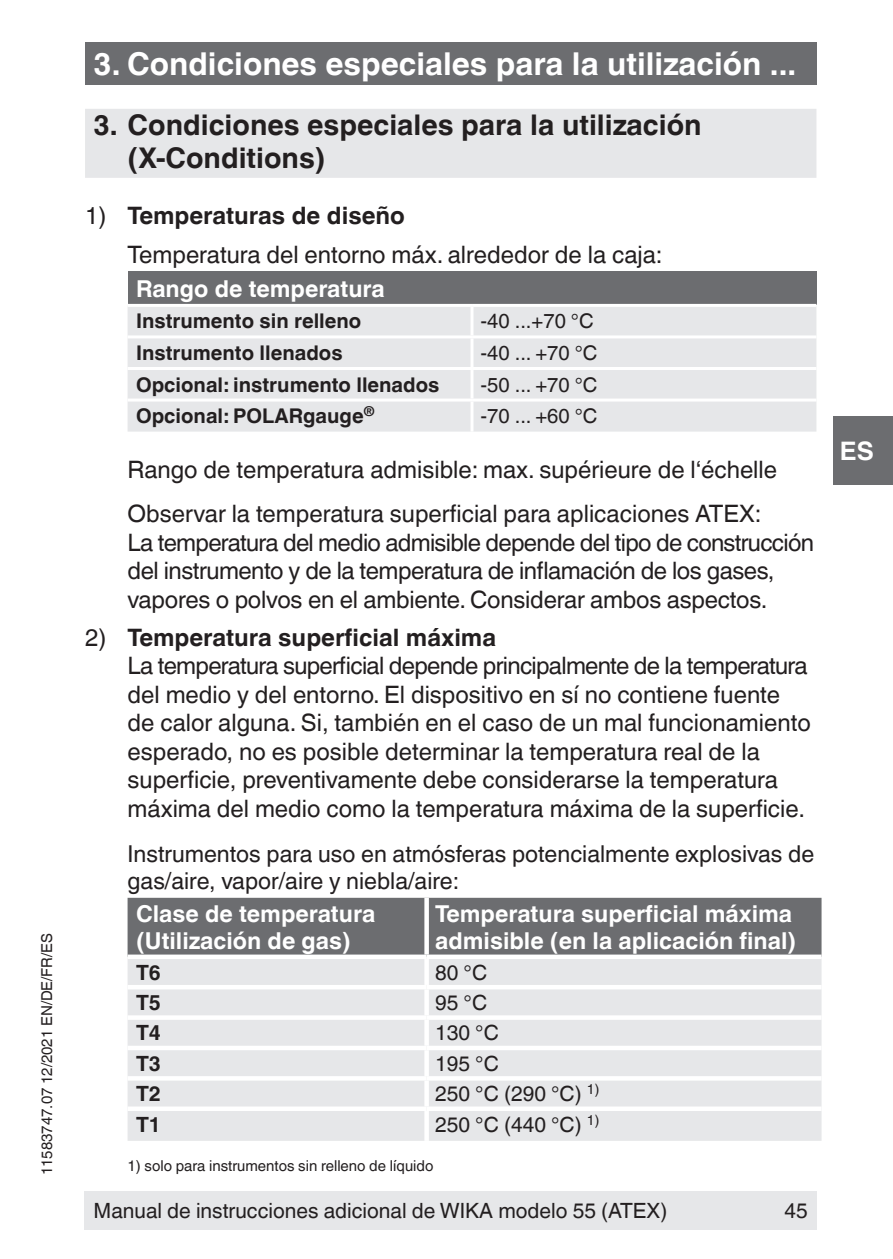
<style>
.page{position:relative;width:893px;height:1259px;background:#fff}
.page>*{position:absolute;margin:0;border:0;box-sizing:border-box;transform-origin:0 0}
.t1{font:700 31.5px "Helvetica World";color:#fff}
.t2{font:700 28.5px/33px "Helvetica World";color:#231f20}
.t3{font:700 25.5px "Helvetica World";color:#fff}
.t4{font:24px/28.5px "Helvetica World";color:#231f20}
.t5{font:24px/28.5px "Helvetica World";letter-spacing:-.02em;color:#231f20}
.t6{font:700 23.4px/27px "Helvetica World";color:#fff}
.t7{font:23.4px/27px "Helvetica World";color:#231f20}
.t8{font:21px "Helvetica World";color:#231f20}
.t9{font:700 21px "Helvetica World";color:#231f20}
.t10{font:700 20.4px "Helvetica World";color:#231f20}
.t11{font:20.4px "Helvetica World";color:#231f20}
.t12{font:15px "Helvetica World";color:#231f20}
.s1{font-weight:700}
</style>
<div class="page">
<div style="left:84px;top:1191px;width:732px;height:38px;background:#e6e7e9"></div>
<div style="left:85px;top:43px;width:731px;height:42px;background:#6c6d70"></div>
<div style="left:833px;top:417px;width:60px;height:68px;background:#6c6d70"></div>
<div style="left:85px;top:109px;width:731px;height:69px;background:#e6e7e9"></div>
<div style="left:128px;top:271px;width:688px;height:34px;background:#6c6d70"></div>
<div style="left:128px;top:307px;width:688px;height:124px;background:#e6e7e9"></div>
<hr style="left:470px;top:307px;width:3px;height:28px;background:#fff">
<hr style="left:128px;top:335px;width:344px;height:3px;background:#fff">
<hr style="left:472px;top:335px;width:344px;height:3px;background:#fff">
<hr style="left:470px;top:338px;width:3px;height:29px;background:#fff">
<hr style="left:128px;top:367px;width:344px;height:3px;background:#fff">
<hr style="left:472px;top:367px;width:344px;height:3px;background:#fff">
<hr style="left:470px;top:370px;width:3px;height:28px;background:#fff">
<hr style="left:128px;top:398px;width:344px;height:3px;background:#fff">
<hr style="left:472px;top:398px;width:344px;height:3px;background:#fff">
<hr style="left:470px;top:401px;width:3px;height:30px;background:#fff">
<hr style="left:128px;top:304px;width:344px;height:3px;background:#fff">
<hr style="left:472px;top:304px;width:344px;height:3px;background:#fff">
<div style="left:128px;top:898px;width:693px;height:56px;background:#6c6d70"></div>
<div style="left:128px;top:959px;width:693px;height:181px;background:#e6e7e9"></div>
<div style="left:424px;top:898px;width:5px;height:56px;background:#fff"></div>
<div style="left:424px;top:959px;width:5px;height:26px;background:#fff"></div>
<hr style="left:128px;top:985px;width:299px;height:4px;background:#fff">
<hr style="left:427px;top:985px;width:394px;height:4px;background:#fff">
<div style="left:424px;top:989px;width:5px;height:26px;background:#fff"></div>
<div style="left:128px;top:1015px;width:299px;height:5px;background:#fff"></div>
<div style="left:427px;top:1015px;width:394px;height:5px;background:#fff"></div>
<div style="left:424px;top:1020px;width:5px;height:25px;background:#fff"></div>
<div style="left:128px;top:1045px;width:299px;height:5px;background:#fff"></div>
<div style="left:427px;top:1045px;width:394px;height:5px;background:#fff"></div>
<div style="left:424px;top:1050px;width:5px;height:26px;background:#fff"></div>
<hr style="left:128px;top:1076px;width:299px;height:4px;background:#fff">
<hr style="left:427px;top:1076px;width:394px;height:4px;background:#fff">
<div style="left:424px;top:1080px;width:5px;height:26px;background:#fff"></div>
<div style="left:128px;top:1106px;width:299px;height:5px;background:#fff"></div>
<div style="left:427px;top:1106px;width:394px;height:5px;background:#fff"></div>
<div style="left:424px;top:1111px;width:5px;height:29px;background:#fff"></div>
<p class="t12" style="left:38px;top:1175px;width:244px;rotate:-90deg">11583747.07 12/2021 EN/DE/FR/ES</p>
<h1 class="t1" style="left:94px;top:46px;width:704px">3. Condiciones especiales para la utilización ...</h1>
<p class="t2" style="left:128px;top:109px;width:575px;text-indent:-34px">3. Condiciones especiales para la utilización (X-Conditions)</p>
<p class="t4" style="left:128px;top:196px;width:537px;line-height:39px;text-indent:-43px">1) <span class="s1">Temperaturas de diseño<br></span>Temperatura del entorno máx. alrededor de la caja:</p>
<p class="t6" style="left:136px;top:275px;width:250px">Rango de temperatura</p>
<p class="t10" style="left:136px;top:309px;width:227px">Instrumento sin relleno</p>
<p class="t11" style="left:480px;top:309px;width:115px">-40 ...+70 °C</p>
<p class="t10" style="left:136px;top:341px;width:208px">Instrumento llenados</p>
<p class="t11" style="left:480px;top:341px;width:118px">-40 ... +70 °C</p>
<p class="t10" style="left:136px;top:372px;width:305px">Opcional: instrumento llenados</p>
<p class="t11" style="left:480px;top:372px;width:118px">-50 ... +70 °C</p>
<p class="t10" style="left:136px;top:404px;width:240px">Opcional: POLARgauge<sup>®</sup></p>
<p class="t11" style="left:480px;top:404px;width:118px">-70 ... +60 °C</p>
<p class="t4" style="left:128px;top:448px;width:651px;line-height:43.8px">Rango de temperatura admisible: max. supérieure de l‘échelle<br>Observar la temperatura superficial para aplicaciones ATEX:</p>
<p class="t5" style="left:128px;top:528px;width:688px">La temperatura del medio admisible depende del tipo de construcción del instrumento y de la temperatura de inflamación de los gases, vapores o polvos en el ambiente. Considerar ambos aspectos.</p>
<p class="t4" style="left:128px;top:623px;width:685px;text-indent:-43px">2) <span class="s1">Temperatura superficial máxima<br></span>La temperatura superficial depende principalmente de la temperatura del medio y del entorno. El dispositivo en sí no contiene fuente de calor alguna. Si, también en el caso de un mal funcionamiento esperado, no es posible determinar la temperatura real de la superficie, preventivamente debe considerarse la temperatura máxima del medio como la temperatura máxima de la superficie.</p>
<p class="t7" style="left:128px;top:840px;width:688px">Instrumentos para uso en atmósferas potencialmente explosivas de gas/aire, vapor/aire y niebla/aire:</p>
<p class="t6" style="left:136px;top:900px;width:241px">Clase de temperatura (Utilización de gas)</p>
<p class="t6" style="left:435px;top:900px;width:362px">Temperatura superficial máxima admisible (en la aplicación final)</p>
<p class="t9" style="left:136px;top:960px;width:26px">T6</p>
<p class="t8" style="left:435px;top:960px;width:54px">80 °C</p>
<p class="t9" style="left:136px;top:990px;width:26px">T5</p>
<p class="t8" style="left:435px;top:990px;width:54px">95 °C</p>
<p class="t9" style="left:136px;top:1020px;width:26px">T4</p>
<p class="t8" style="left:435px;top:1020px;width:65px">130 °C</p>
<p class="t9" style="left:136px;top:1051px;width:26px">T3</p>
<p class="t8" style="left:435px;top:1051px;width:65px">195 °C</p>
<p class="t9" style="left:136px;top:1081px;width:26px">T2</p>
<p class="t8" style="left:435px;top:1081px;width:166px">250 °C (290 °C) <sup>1)</sup></p>
<p class="t9" style="left:136px;top:1112px;width:26px">T1</p>
<p class="t8" style="left:435px;top:1112px;width:166px">250 °C (440 °C) <sup>1)</sup></p>
<p class="t12" style="left:128px;top:1157px;width:307px">1) solo para instrumentos sin relleno de líquido</p>
<p class="t8" style="left:94px;top:1198px;width:575px">Manual de instrucciones adicional de WIKA modelo 55 (ATEX)</p>
<p class="t8" style="left:785px;top:1198px;width:25px">45</p>
<p class="t3" style="left:840px;top:436px;width:35px">ES</p>
</div>
